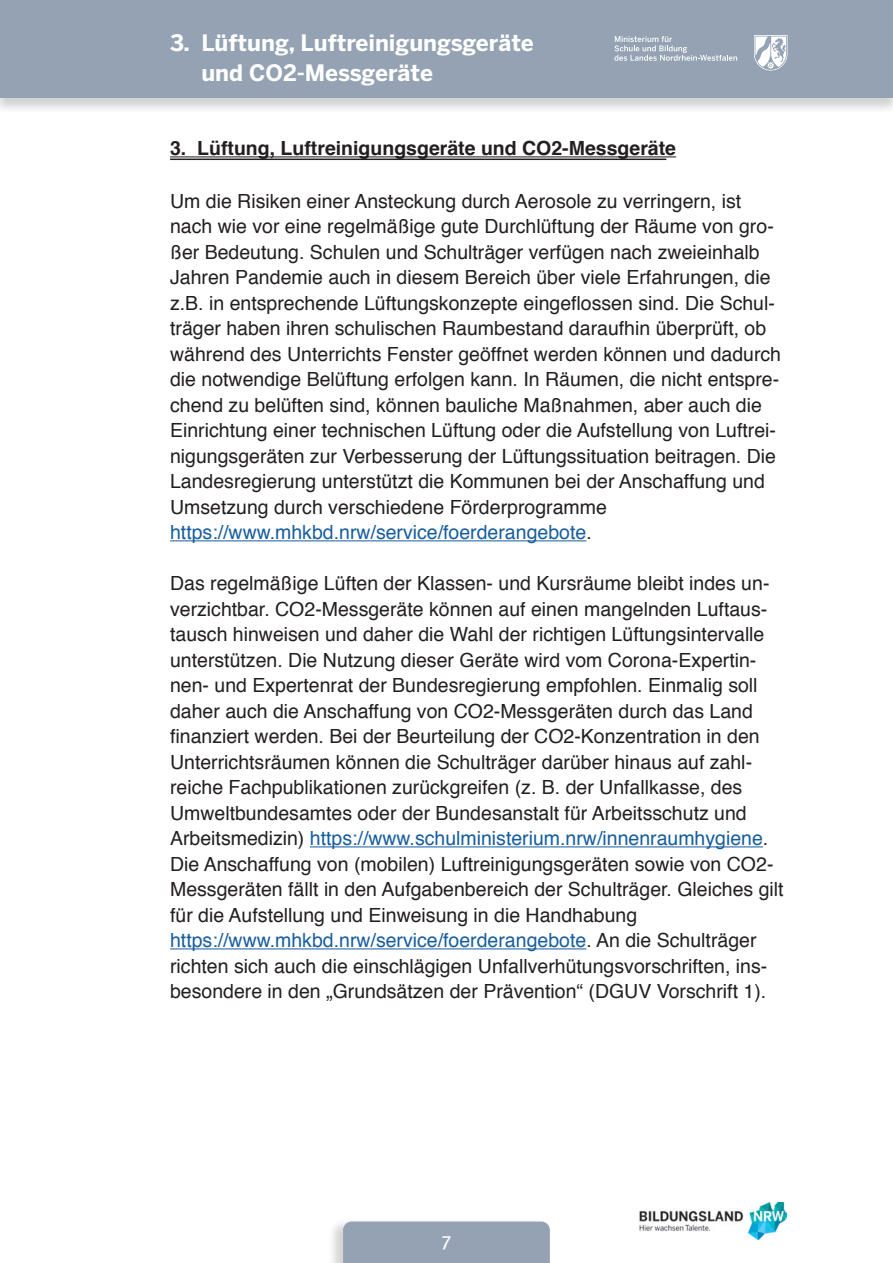
<style>
.page{position:relative;width:893px;height:1263px;background:#fff}
.page>*{position:absolute;margin:0;border:0;box-sizing:border-box;transform-origin:0 0}
.t1{font:700 22.5px/30px "Benton Sans";color:#fff}
.t2{font:19.5px/25.5px "Helvetica";color:#231f20}
.t3{font:700 19.5px "Helvetica";color:#231f20}
.t4{font:19.5px "Meta Pro";color:#fff}
.s1{color:#175d9e}
</style>
<div class="page">
<div style="left:327px;top:1217px;width:223px;height:46px;background:#231f20;opacity:.2"></div>
<div style="left:343px;top:1221px;width:207px;height:42px;background:#94a2b3"></div>
<div style="left:0;top:0;width:893px;height:115px;background:#231f20;opacity:.2"></div>
<div style="left:0;top:0;width:893px;height:98px;background:#94a2b3"></div>
<svg style="left:754px;top:35px;width:33px;height:36px"></svg>
<svg style="left:614px;top:36px;width:123px;height:25px"></svg>
<img style="left:640px;top:1203px;width:147px;height:36px">
<hr style="left:170px;top:159px;width:496px;height:1px;background:#231f20">
<hr style="left:170px;top:540px;width:416px;height:1px;background:#175d9e">
<hr style="left:310px;top:846px;width:453px;height:1px;background:#175d9e">
<hr style="left:170px;top:948px;width:416px;height:1px;background:#175d9e">
<hr style="left:170px;top:156px;width:506px;height:1px;background:#231f20">
<p class="t1" style="left:201px;top:27px;width:334px;text-indent:-31px">3. Lüftung, Luftreinigungsgeräte und CO2-Messgeräte</p>
<p class="t3" style="left:170px;top:133px;width:507px">3. Lüftung, Luftreinigungsgeräte und CO2-Messgeräte</p>
<p class="t2" style="left:170px;top:189px;width:612px">Um die Risiken einer Ansteckung durch Aerosole zu verringern, ist nach wie vor eine regelmäßige gute Durchlüftung der Räume von gro&shy;ßer Bedeutung. Schulen und Schulträger verfügen nach zweieinhalb Jahren Pandemie auch in diesem Bereich über viele Erfahrungen, die z.B. in entsprechende Lüftungskonzepte eingeflossen sind. Die Schul&shy;träger haben ihren schulischen Raumbestand daraufhin überprüft, ob während des Unterrichts Fenster geöffnet werden können und dadurch die notwendige Belüftung erfolgen kann. In Räumen, die nicht entspre&shy;chend zu belüften sind, können bauliche Maßnahmen, aber auch die Einrichtung einer technischen Lüftung oder die Aufstellung von Luftrei&shy;nigungsgeräten zur Verbesserung der Lüftungssituation beitragen. Die Landesregierung unterstützt die Kommunen bei der Anschaffung und Umsetzung durch verschiedene Förderprogramme <span class="s1">https://www.mhkbd.nrw/service/foerderangebote</span>.</p>
<p class="t2" style="left:170px;top:571px;width:615px">Das regelmäßige Lüften der Klassen- und Kursräume bleibt indes un&shy;verzichtbar. CO2-Messgeräte können auf einen mangelnden Luftaus&shy;tausch hinweisen und daher die Wahl der richtigen Lüftungsintervalle unterstützen. Die Nutzung dieser Geräte wird vom Corona-Expertin&shy;nen- und Expertenrat der Bundesregierung empfohlen. Einmalig soll daher auch die Anschaffung von CO2-Messgeräten durch das Land finanziert werden. Bei der Beurteilung der CO2-Konzentration in den Unterrichtsräumen können die Schulträger darüber hinaus auf zahl&shy;reiche Fachpublikationen zurückgreifen (z. B. der Unfallkasse, des Umweltbundesamtes oder der Bundesanstalt für Arbeitsschutz und Arbeitsmedizin) <span class="s1">https://www.schulministerium.nrw/innenraumhygiene</span>.<br>Die Anschaffung von (mobilen) Luftreinigungsgeräten sowie von CO2- Messgeräten fällt in den Aufgabenbereich der Schulträger. Gleiches gilt für die Aufstellung und Einweisung in die Handhabung <span class="s1">https://www.mhkbd.nrw/service/foerderangebote</span>. An die Schulträger richten sich auch die einschlägigen Unfallverhütungsvorschriften, ins&shy;besondere in den „Grundsätzen der Prävention“ (DGUV Vorschrift 1).</p>
<p class="t4" style="left:442px;top:1224px;width:11px">7</p>
</div>
